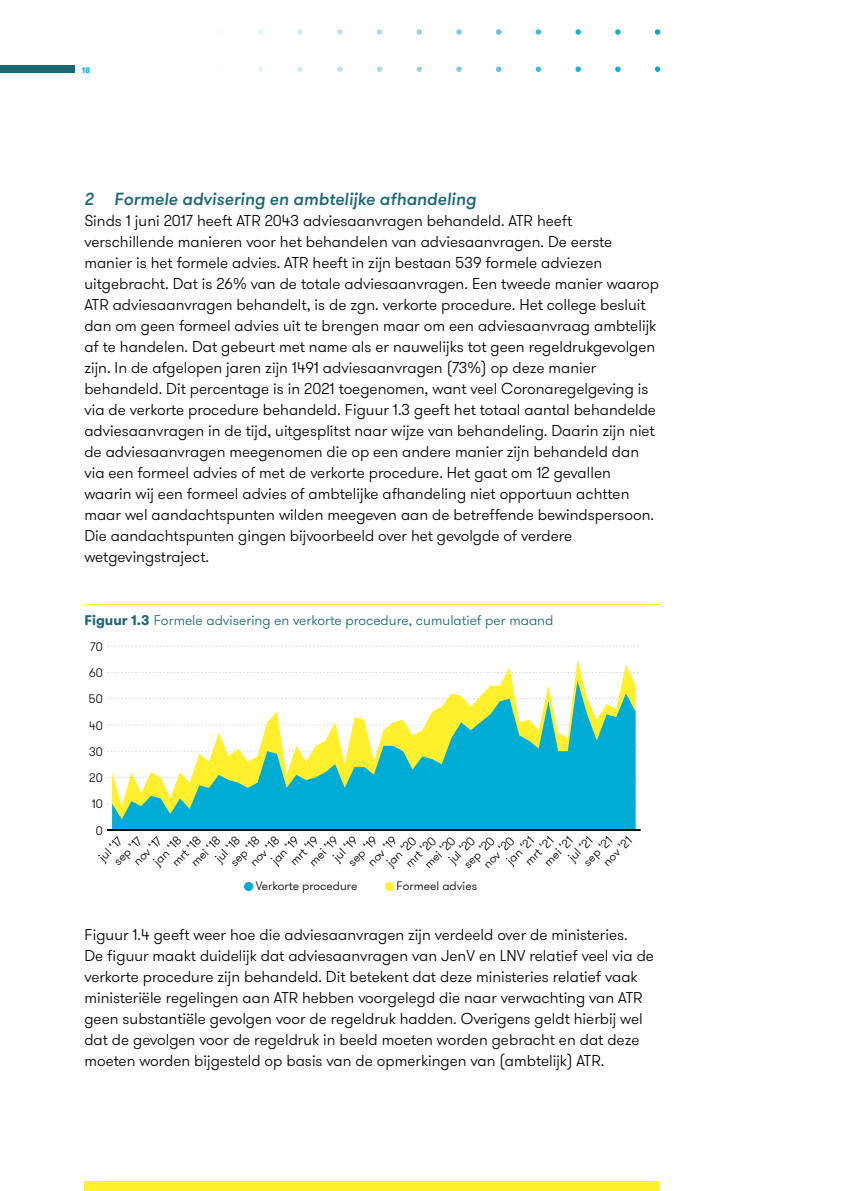
<style>
.page{position:relative;width:844px;height:1191px;background:#fff}
.page>*{position:absolute;margin:0;border:0;box-sizing:border-box;transform-origin:0 0}
._04_Alineakop{font:italic 500 17.5px "GT Walsheim";color:#1d6775}
._02_Bodytekst_9_12{font:300 15.75px/21px "GT Walsheim";color:#000}
._09_Figuur_bijschrif{font:300 14px "GT Walsheim";color:#1d6775}
.t1{font:300 12.25px/13.8px "GT Walsheim";color:#000}
.t2{font:700 8.05px "GT Walsheim";color:#00acd3}
.s1{font-weight:700}
</style>
<div class="page">
<img style="left:258px;top:29px;width:402px;height:43px">
<div style="left:0;top:66px;width:74px;height:7px;background:#1d6775"></div>
<div style="left:84px;top:1181px;width:576px;height:10px;background:#ffef2c"></div>
<hr style="left:84px;top:604px;width:576px;height:1px;background:#ffef2c">
<div style="left:385px;top:882px;width:9px;height:9px;background:#ffef2c;border-radius:50%"></div>
<div style="left:244px;top:882px;width:9px;height:9px;background:#00acd3;border-radius:50%"></div>
<hr style="left:107px;top:829px;width:533px;height:1px;background:#000">
<svg style="left:107px;top:646px;width:532px;height:1px"></svg>
<svg style="left:112px;top:659px;width:523px;height:21px"></svg>
<svg style="left:112px;top:680px;width:523px;height:149px"></svg>
<p class="t2" style="left:82px;top:64px;width:10px">18</p>
<p class="_04_Alineakop" style="left:84px;top:187px;width:393px">2 Formele advisering en ambtelijke afhandeling</p>
<p class="_02_Bodytekst_9_12" style="left:84px;top:210px;width:576px">Sinds 1 juni 2017 heeft ATR 2043 adviesaanvragen behandeld. ATR heeft verschillende manieren voor het behandelen van adviesaanvragen. De eerste manier is het formele advies. ATR heeft in zijn bestaan 539 formele adviezen uitgebracht. Dat is 26% van de totale adviesaanvragen. Een tweede manier waarop ATR adviesaanvragen behandelt, is de zgn. verkorte procedure. Het college besluit dan om geen formeel advies uit te brengen maar om een adviesaanvraag ambtelijk af te handelen. Dat gebeurt met name als er nauwelijks tot geen regeldrukgevolgen zijn. In de afgelopen jaren zijn 1491 adviesaanvragen (73%) op deze manier behandeld. Dit percentage is in 2021 toegenomen, want veel Coronaregelgeving is via de verkorte procedure behandeld. Figuur 1.3 geeft het totaal aantal behandelde adviesaanvragen in de tijd, uitgesplitst naar wijze van behandeling. Daarin zijn niet de adviesaanvragen meegenomen die op een andere manier zijn behandeld dan via een formeel advies of met de verkorte procedure. Het gaat om 12 gevallen waarin wij een formeel advies of ambtelijke afhandeling niet opportuun achtten maar wel aandachtspunten wilden meegeven aan de betreffende bewindspersoon.<br>Die aandachtspunten gingen bijvoorbeeld over het gevolgde of verdere wetgevingstraject.</p>
<p class="_09_Figuur_bijschrif" style="left:84px;top:611px;width:470px"><span class="s1">Figuur 1.3</span> Formele advisering en verkorte procedure, cumulatief per maand</p>
<p class="t1" style="left:90px;top:640px;width:14px">70</p>
<p class="t1" style="left:89px;top:666px;width:15px">60</p>
<p class="t1" style="left:88px;top:692px;width:16px">50</p>
<p class="t1" style="left:89px;top:718px;width:15px">40</p>
<p class="t1" style="left:89px;top:745px;width:15px">30</p>
<p class="t1" style="left:89px;top:771px;width:15px">20</p>
<p class="t1" style="left:92px;top:797px;width:13px">10</p>
<p class="t1" style="left:96px;top:823px;width:9px">0</p>
<p class="t1" style="left:130px;top:858px;width:36px;rotate:-45deg">nov ‘17</p>
<p class="t1" style="left:212px;top:854px;width:31px;rotate:-45deg">jul ‘18</p>
<p class="t1" style="left:96px;top:854px;width:30px;rotate:-45deg">jul ‘17</p>
<p class="t1" style="left:111px;top:858px;width:36px;rotate:-45deg">sep ‘17</p>
<p class="t1" style="left:188px;top:859px;width:38px;rotate:-45deg">mei ‘18</p>
<p class="t1" style="left:237px;top:849px;width:38px;text-indent:-14px;rotate:-45deg">sep ‘18 nov ‘18</p>
<p class="t1" style="left:330px;top:854px;width:31px;rotate:-45deg">jul ‘19</p>
<p class="t1" style="left:306px;top:859px;width:37px;rotate:-45deg">mei ‘19</p>
<p class="t1" style="left:355px;top:849px;width:37px;text-indent:-14px;rotate:-45deg">sep ‘19 nov ‘19</p>
<p class="t1" style="left:445px;top:856px;width:34px;rotate:-45deg">jul ‘20</p>
<p class="t1" style="left:268px;top:857px;width:35px;rotate:-45deg">jan ‘19</p>
<p class="t1" style="left:287px;top:858px;width:37px;rotate:-45deg">mrt ‘19</p>
<p class="t1" style="left:421px;top:861px;width:40px;rotate:-45deg">mei ‘20</p>
<p class="t1" style="left:470px;top:851px;width:40px;text-indent:-14px;rotate:-45deg">sep ‘20 nov ‘20</p>
<p class="t1" style="left:565px;top:854px;width:31px;rotate:-45deg">jul ‘21</p>
<p class="t1" style="left:150px;top:858px;width:36px;rotate:-45deg">jan ‘18</p>
<p class="t1" style="left:169px;top:859px;width:37px;rotate:-45deg">mrt ‘18</p>
<p class="t1" style="left:402px;top:860px;width:39px;rotate:-45deg">mrt ‘20</p>
<p class="t1" style="left:384px;top:859px;width:38px;rotate:-45deg">jan ‘20</p>
<p class="t1" style="left:503px;top:857px;width:35px;rotate:-45deg">jan ‘21</p>
<p class="t1" style="left:522px;top:858px;width:36px;rotate:-45deg">mrt ‘21</p>
<p class="t1" style="left:541px;top:859px;width:37px;rotate:-45deg">mei ‘21</p>
<p class="t1" style="left:590px;top:849px;width:37px;text-indent:-14px;rotate:-45deg">sep ‘21 nov ‘21</p>
<p class="t1" style="left:256px;top:879px;width:103px">Verkorte procedure</p>
<p class="t1" style="left:396px;top:879px;width:82px">Formeel advies</p>
<p class="_02_Bodytekst_9_12" style="left:84px;top:924px;width:571px">Figuur 1.4 geeft weer hoe die adviesaanvragen zijn verdeeld over de ministeries.<br>De figuur maakt duidelijk dat adviesaanvragen van JenV en LNV relatief veel via de verkorte procedure zijn behandeld. Dit betekent dat deze ministeries relatief vaak ministeriële regelingen aan ATR hebben voorgelegd die naar verwachting van ATR geen substantiële gevolgen voor de regeldruk hadden. Overigens geldt hierbij wel dat de gevolgen voor de regeldruk in beeld moeten worden gebracht en dat deze moeten worden bijgesteld op basis van de opmerkingen van (ambtelijk) ATR.</p>
</div>
